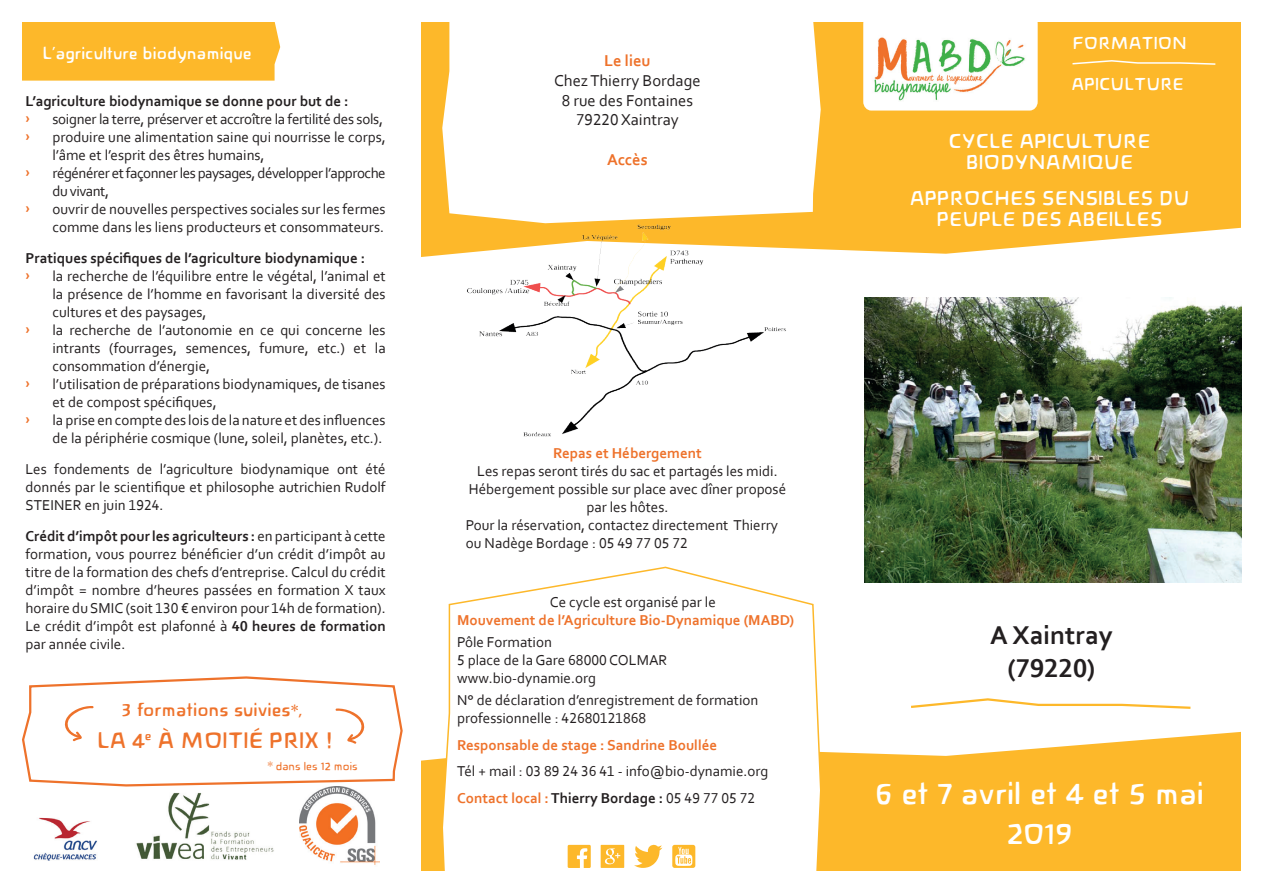
<style>
.page{position:relative;width:1263px;height:893px;background:#fff}
.page>*{position:absolute;margin:0;border:0;box-sizing:border-box;transform-origin:0 0}
.t1{font:33px/39.6px "Novalis Medium Roman";color:#fff;text-align:center}
.t2{font:700 27px/32.4px "Corbel";color:#231f20;text-align:center}
.t3{font:23.25px "Novalis Medium Roman";color:#ee722b}
.t4{font:21px/21px "Novalis Medium Roman";color:#fff;text-align:center}
.t5{font:19.65px "Novalis Medium Roman";color:#ee722b}
.t6{font:18px "Novalis Medium Roman";color:#fff}
.t7{font:16.5px/19.8px "Corbel";color:#231f20;text-align:center}
.t8{font:700 16.5px "Corbel";color:#ee722b}
.t9{font:15px/18px "Corbel";color:#231f20}
.t10{font:700 15px "Corbel";color:#ee722b}
.t11{font:700 15px "Corbel";color:#231f20}
.t12{font:12px "Novalis Light 97 Roman";color:#ee722b}
.s1{font-weight:700}
.s2{font-size:16.05px}
.s3{font-weight:700;color:#ee722b}
</style>
<div class="page">
<div style="left:421px;top:22px;width:820px;height:235px;background:#fdb82a"></div>
<svg style="left:421px;top:731px;width:820px;height:140px;background:#fdc043"></svg>
<svg style="left:442px;top:22px;width:379px;height:201px"></svg>
<svg style="left:441px;top:566px;width:381px;height:305px"></svg>
<div style="left:22px;top:22px;width:258px;height:59px;background:#fdb82a"></div>
<div style="left:863px;top:15px;width:175px;height:96px;background:#fff;border-radius:8px"></div>
<img style="left:874px;top:37px;width:151px;height:64px">
<svg style="left:911px;top:698px;width:280px;height:11px"></svg>
<img style="left:33px;top:817px;width:64px;height:44px">
<img style="left:136px;top:793px;width:138px;height:67px">
<img style="left:299px;top:788px;width:80px;height:77px">
<svg style="left:1071px;top:59px;width:146px;height:7px"></svg>
<img style="left:865px;top:298px;width:377px;height:284px">
<svg style="left:22px;top:676px;width:381px;height:112px"></svg>
<svg style="left:568px;top:845px;width:23px;height:23px"></svg>
<svg style="left:601px;top:845px;width:23px;height:23px"></svg>
<svg style="left:634px;top:845px;width:28px;height:23px"></svg>
<svg style="left:672px;top:845px;width:23px;height:23px"></svg>
<img style="left:466px;top:223px;width:323px;height:214px">
<p class="t6" style="left:43px;top:43px;width:211px">L’agriculture biodynamique</p>
<p class="t11" style="left:26px;top:92px;width:325px">L’agriculture biodynamique se donne pour but de :</p>
<p class="t9" style="left:53px;top:110px;width:335px">soigner la terre, préserver et accroître la fertilité des sols, produire une alimentation saine qui nourrisse le corps, l’âme et l’esprit des êtres humains,<br>régénérer et façonner les paysages, développer l’approche du vivant,<br>ouvrir de nouvelles perspectives sociales sur les fermes comme dans les liens producteurs et consommateurs.</p>
<p class="t11" style="left:26px;top:249px;width:341px">Pratiques spécifiques de l’agriculture biodynamique :</p>
<p class="t9" style="left:53px;top:267px;width:335px">la recherche de l’équilibre entre le végétal, l’animal et la présence de l’homme en favorisant la diversité des cultures et des paysages,<br>la recherche de l’autonomie en ce qui concerne les intrants (fourrages, semences, fumure, etc.) et la consommation d’énergie,<br>l’utilisation de préparations biodynamiques, de tisanes et de compost spécifiques,<br>la prise en compte des lois de la nature et des influences de la périphérie cosmique (lune, soleil, planètes, etc.).</p>
<p class="t9" style="left:26px;top:460px;width:362px;text-align:justify">Les fondements de l’agriculture biodynamique ont été donnés par le scientifique et philosophe autrichien Rudolf STEINER en juin 1924.</p>
<p class="t9" style="left:26px;top:526px;width:362px;text-align:justify"><span class="s1">Crédit d’impôt pour les agriculteurs :</span> en participant à cette formation, vous pourrez bénéficier d’un crédit d’impôt au titre de la formation des chefs d’entreprise. Calcul du crédit d’impôt = nombre d’heures passées en formation X taux horaire du SMIC (soit 130 € environ pour 14h de formation).<br>Le crédit d’impôt est plafonné à <span class="s1">40 heures de formation </span>par année civile.</p>
<h3 class="t5" style="left:121px;top:698px;width:183px">3 formations suivies<span class="s2">*</span>,</h3>
<h3 class="t3" style="left:97px;top:727px;width:237px">LA 4<sup>e</sup> À MOITIÉ PRIX !</h3>
<p class="t12" style="left:268px;top:759px;width:91px">* dans les 12 mois</p>
<p class="t8" style="left:604px;top:50px;width:48px">Le lieu</p>
<p class="t7" style="left:554px;top:70px;width:148px">Chez Thierry Bordage<br>8 rue des Fontaines<br>79220 Xaintray</p>
<p class="t8" style="left:607px;top:149px;width:42px">Accès</p>
<p class="t10" style="left:553px;top:444px;width:150px">Repas et Hébergement</p>
<p class="t9" style="left:477px;top:462px;width:302px">Les repas seront tirés du sac et partagés les midi.</p>
<p class="t9" style="left:469px;top:480px;width:319px">Hébergement possible sur place avec dîner proposé</p>
<p class="t9" style="left:586px;top:498px;width:84px">par les hôtes.</p>
<p class="t9" style="left:466px;top:516px;width:314px">Pour la réservation, contactez directement Thierry</p>
<p class="t9" style="left:466px;top:534px;width:224px">ou Nadège Bordage : 05 49 77 05 72</p>
<p class="t9" style="left:550px;top:592px;width:167px">Ce cycle est organisé par le</p>
<p class="t10" style="left:457px;top:610px;width:338px">Mouvement de l’Agriculture Bio-Dynamique (MABD)</p>
<p class="t9" style="left:457px;top:632px;width:212px">Pôle Formation<br>5 place de la Gare 68000 COLMAR www.bio-dynamie.org</p>
<p class="t9" style="left:457px;top:691px;width:303px">N° de déclaration d’enregistrement de formation professionnelle : 42680121868</p>
<p class="t10" style="left:457px;top:735px;width:262px">Responsable de stage : Sandrine Boullée</p>
<p class="t9" style="left:457px;top:757px;width:313px;line-height:26.5px">Tél + mail : 03 89 24 36 41 - info@bio-dynamie.org<br><span class="s3">Contact local :</span> <span class="s1">Thierry Bordage :</span> 05 49 77 05 72</p>
<p class="t6" style="left:1072px;top:33px;width:116px">FORMATION</p>
<p class="t6" style="left:1071px;top:74px;width:114px">APICULTURE</p>
<h3 class="t4" style="left:948px;top:131px;width:204px">CYCLE APICULTURE<br>BIODYNAMIQUE</h3>
<h3 class="t4" style="left:910px;top:188px;width:281px">APPROCHES SENSIBLES DU<br>PEUPLE DES ABEILLES</h3>
<h2 class="t2" style="left:990px;top:618px;width:124px">A Xaintray (79220)</h2>
<h1 class="t1" style="left:876px;top:774px;width:330px">6 et 7 avril et 4 et 5 mai<br>2019</h1>
</div>
